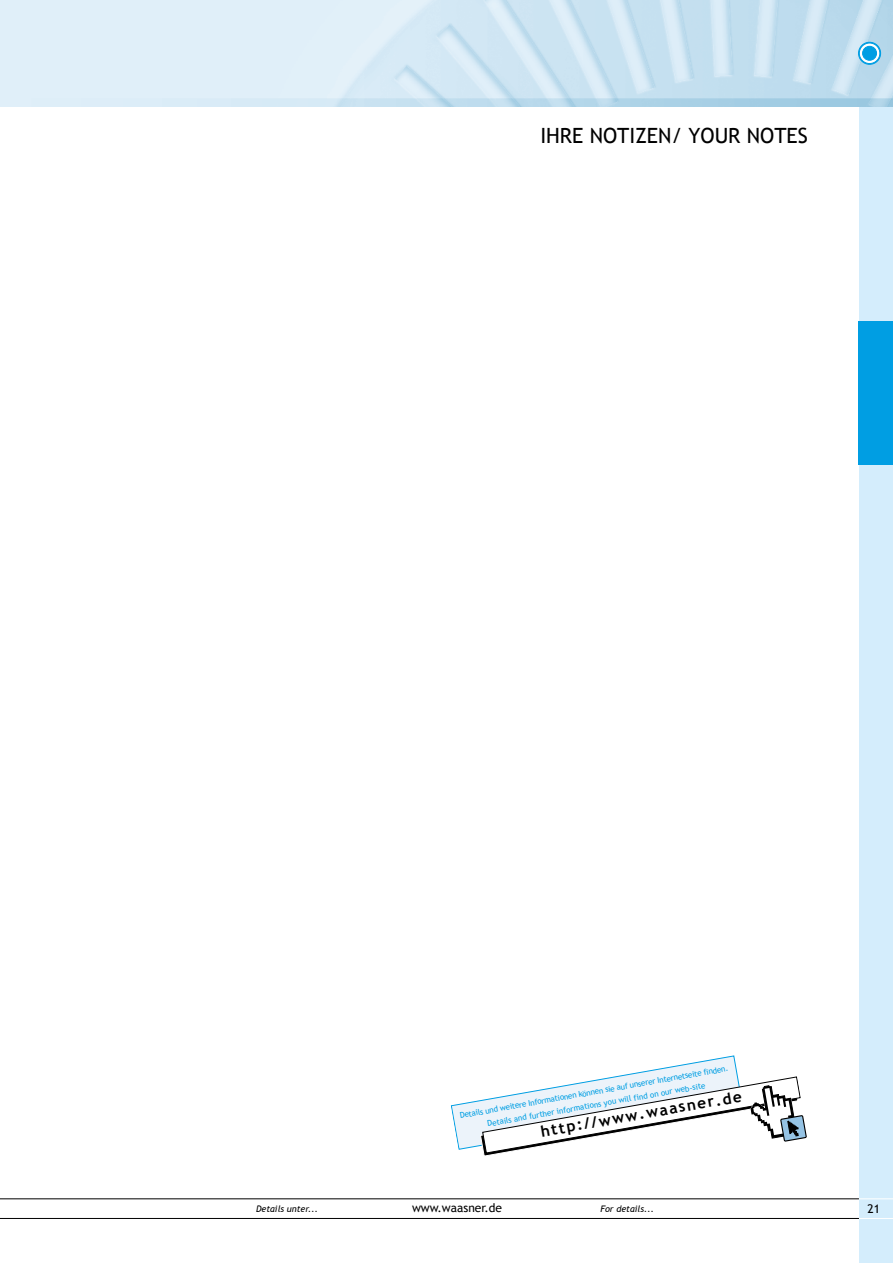
<style>
.page{position:relative;width:893px;height:1263px;background:#fff}
.page>*{position:absolute;margin:0;border:0;box-sizing:border-box;transform-origin:0 0}
.t1{font:21px "Trebuchet MS";color:#000}
.t2{font:700 15.45px "Trebuchet MS";color:#000}
.t3{font:12px "Trebuchet MS";color:#000}
.t4{font:italic 9px "Trebuchet MS";color:#000}
.t5{font:8.1px/12.9px "Trebuchet MS";color:#009ee3;text-align:center}
</style>
<div class="page">
<div style="left:859px;top:106px;width:34px;height:1157px;background:#d4edfc"></div>
<img style="left:0;top:0;width:893px;height:106px">
<hr style="left:859px;top:1198px;width:34px;height:1px;background:#fff">
<hr style="left:859px;top:1218px;width:34px;height:1px;background:#fff">
<hr style="left:0;top:1198px;width:859px;height:1px;background:#000">
<hr style="left:0;top:1218px;width:859px;height:1px;background:#000">
<div style="left:858px;top:42px;width:23px;height:22px;border:1px solid #009ee3;border-radius:50%"></div>
<svg style="left:859px;top:43px;width:21px;height:21px"></svg>
<div style="left:859px;top:43px;width:21px;height:21px;border:1px solid #009ee3;border-radius:50%"></div>
<div style="left:863px;top:46px;width:13px;height:14px;background:#009ee3;border-radius:50%"></div>
<div style="left:862px;top:46px;width:14px;height:14px;border:1px solid #009ee3;border-radius:50%"></div>
<svg style="left:450px;top:1055px;width:357px;height:101px"></svg>
<div style="left:859px;top:321px;width:34px;height:144px;background:#009ee3"></div>
<h1 class="t1" style="left:540px;top:123px;width:257px">IHRE NOTIZEN/ YOUR NOTes</h1>
<p class="t5" style="left:459px;top:1109px;width:274px;rotate:-10deg">Details und weitere Informationen können sie auf unserer Internetseite finden.<br>Details and further informations you will find on our web-site</p>
<h2 class="t2" style="left:539px;top:1122px;width:205px;rotate:-10deg">http://www.waasner.de</h2>
<p class="t4" style="left:256px;top:1203px;width:63px">Details unter...</p>
<h3 class="t3" style="left:412px;top:1200px;width:92px">www.waasner.de</h3>
<p class="t4" style="left:600px;top:1203px;width:55px">For details...</p>
<h3 class="t3" style="left:868px;top:1201px;width:14px">21</h3>
</div>
